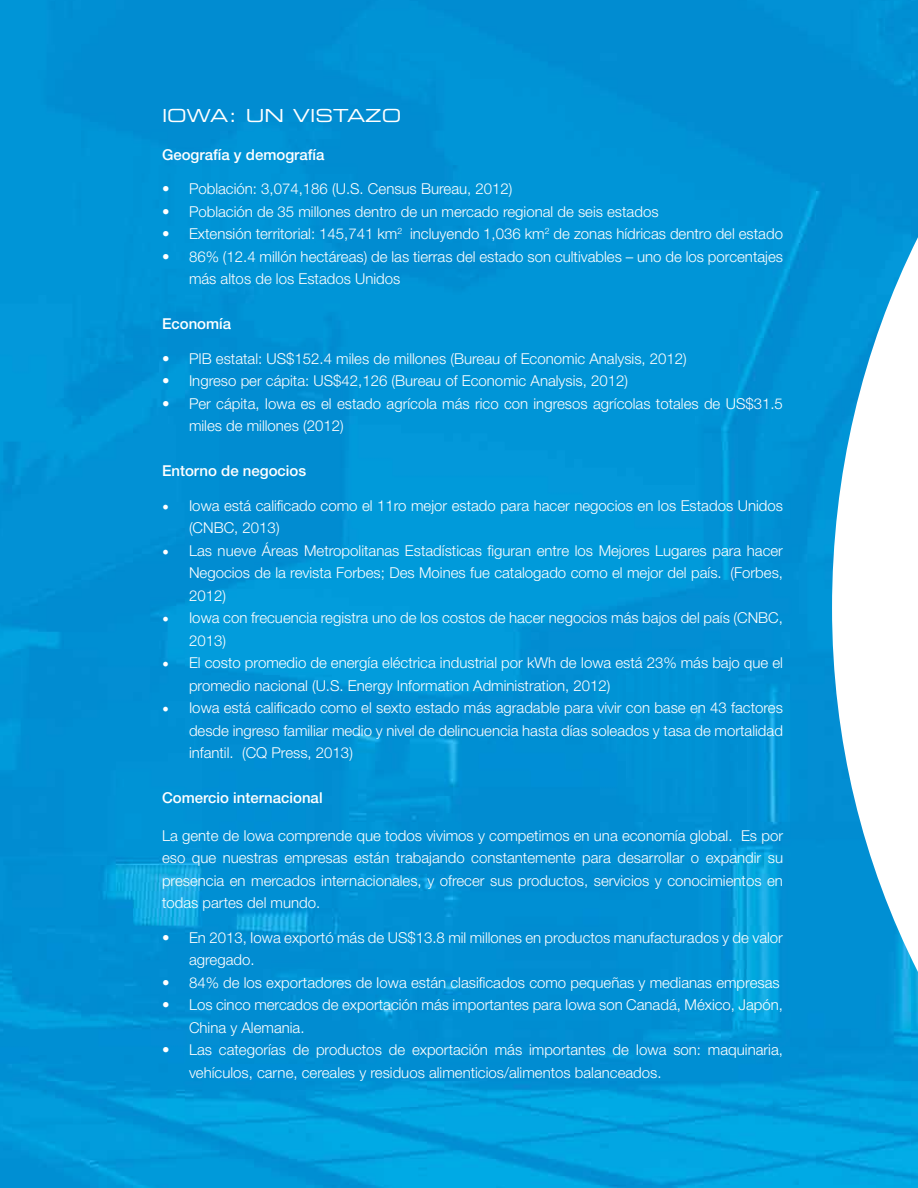
<style>
.page{position:relative;width:918px;height:1188px;background:#fff}
.page>*{position:absolute;margin:0;border:0;box-sizing:border-box;transform-origin:0 0}
.t1{font:18px "Eurostile Extended Two";color:#fff}
.t2{font:300 15px/22.5px "Helvetica Neue";color:#fff}
.t3{font:500 15px "Helvetica Neue";color:#fff}
.s1{font-family:"Minion Pro";font-weight:400;font-size:18px}
</style>
<div class="page">
<img style="left:0;top:0;width:918px;height:1188px">
<p class="t1" style="left:162px;top:103px;width:241px">IOWA: UN VISTAZO</p>
<p class="t3" style="left:162px;top:145px;width:164px">Geografía y demografía</p>
<p class="t2" style="left:162px;top:177px;width:352px">• Población: 3,074,186 (U.S. Census Bureau, 2012)</p>
<p class="t2" style="left:162px;top:200px;width:498px">• Población de 35 millones dentro de un mercado regional de seis estados</p>
<p class="t2" style="left:162px;top:222px;width:623px">• Extensión territorial: 145,741 km<sup>2</sup> incluyendo 1,036 km<sup>2</sup> de zonas hídricas dentro del estado</p>
<p class="t2" style="left:189px;top:245px;width:596px;text-indent:-27px">• 86% (12.4 millón hectáreas) de las tierras del estado son cultivables – uno de los porcentajes más altos de los Estados Unidos</p>
<p class="t3" style="left:162px;top:315px;width:71px">Economía</p>
<p class="t2" style="left:162px;top:347px;width:526px">• PIB estatal: US$152.4 miles de millones (Bureau of Economic Analysis, 2012)</p>
<p class="t2" style="left:162px;top:369px;width:468px">• Ingreso per cápita: US$42,126 (Bureau of Economic Analysis, 2012)</p>
<p class="t2" style="left:189px;top:392px;width:596px;text-indent:-27px">• Per cápita, Iowa es el estado agrícola más rico con ingresos agrícolas totales de US$31.5 miles de millones (2012)</p>
<p class="t3" style="left:162px;top:462px;width:146px">Entorno de negocios</p>
<p class="t2" style="left:189px;top:494px;width:595px;text-indent:-27px"><span class="s1">•</span> Iowa está calificado como el 11ro mejor estado para hacer negocios en los Estados Unidos (CNBC, 2013)</p>
<p class="t2" style="left:189px;top:539px;width:596px;text-align:justify;text-indent:-27px"><span class="s1">•</span> Las nueve Áreas Metropolitanas Estadísticas figuran entre los Mejores Lugares para hacer Negocios de la revista Forbes; Des Moines fue catalogado como el mejor del país. (Forbes, 2012)</p>
<p class="t2" style="left:189px;top:606px;width:596px;text-indent:-27px"><span class="s1">•</span> Iowa con frecuencia registra uno de los costos de hacer negocios más bajos del país (CNBC,<br>2013)</p>
<p class="t2" style="left:189px;top:651px;width:596px;text-indent:-27px"><span class="s1">•</span> El costo promedio de energía eléctrica industrial por kWh de Iowa está 23% más bajo que el promedio nacional (U.S. Energy Information Administration, 2012)</p>
<p class="t2" style="left:189px;top:696px;width:595px;text-align:justify;text-indent:-27px"><span class="s1">•</span> Iowa está calificado como el sexto estado más agradable para vivir con base en 43 factores desde ingreso familiar medio y nivel de delincuencia hasta días soleados y tasa de mortalidad infantil. (CQ Press, 2013)</p>
<p class="t3" style="left:162px;top:789px;width:162px">Comercio internacional</p>
<p class="t2" style="left:162px;top:824px;width:623px;text-align:justify">La gente de Iowa comprende que todos vivimos y competimos en una economía global. Es por eso que nuestras empresas están trabajando constantemente para desarrollar o expandir su presencia en mercados internacionales, y ofrecer sus productos, servicios y conocimientos en todas partes del mundo.</p>
<p class="t2" style="left:189px;top:926px;width:595px;text-indent:-27px">• En 2013, Iowa exportó más de US$13.8 mil millones en productos manufacturados y de valor agregado.</p>
<p class="t2" style="left:162px;top:971px;width:619px">• 84% de los exportadores de Iowa están clasificados como pequeñas y medianas empresas</p>
<p class="t2" style="left:189px;top:993px;width:596px;text-indent:-27px">• Los cinco mercados de exportación más importantes para Iowa son Canadá, México, Japón,<br>China y Alemania.</p>
<p class="t2" style="left:189px;top:1038px;width:596px;text-indent:-27px">• Las categorías de productos de exportación más importantes de Iowa son: maquinaria, vehículos, carne, cereales y residuos alimenticios/alimentos balanceados.</p>
</div>
